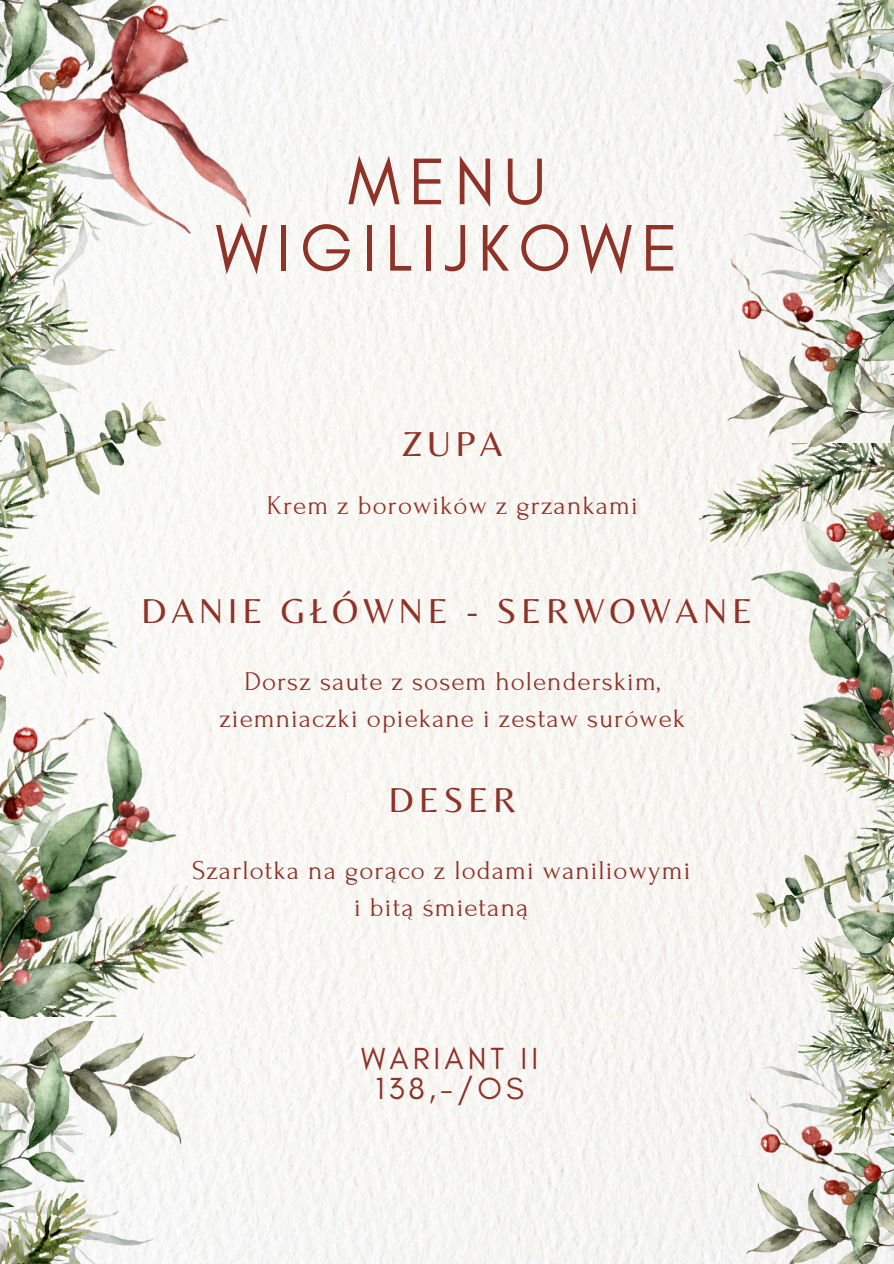
<style>
.page{position:relative;width:894px;height:1264px;background:#fff}
.page>*{position:absolute;margin:0;border:0;box-sizing:border-box;transform-origin:0 0}
.t1{font:67.05px/66.3px "Glacial Indifference";letter-spacing:.13em;color:#8f3328;text-align:center}
.t2{font:36px "Belleza";letter-spacing:.13em;color:#8f3328}
.t3{font:31.05px/30.3px "Glacial Indifference";letter-spacing:.13em;color:#8f3328;text-align:center}
.t4{font:27px/37.2px "Forum";letter-spacing:.035em;color:#8f3328;text-align:center}
</style>
<div class="page">
<div style="left:208px;top:0;width:490px;height:1263px;background:#f8f6f4"></div>
<img style="left:0;top:0;width:234px;height:1016px">
<img style="left:698px;top:446px;width:195px;height:817px">
<img style="left:798px;top:937px;width:95px;height:102px">
<img style="left:0;top:184px;width:87px;height:210px">
<img style="left:737px;top:1039px;width:156px;height:224px">
<img style="left:0;top:2px;width:6px;height:182px">
<img style="left:799px;top:501px;width:94px;height:20px">
<img style="left:714px;top:521px;width:179px;height:334px">
<img style="left:0;top:689px;width:208px;height:332px">
<img style="left:6px;top:0;width:290px;height:296px">
<img style="left:0;top:1021px;width:256px;height:242px">
<img style="left:679px;top:0;width:214px;height:446px">
<img style="left:779px;top:103px;width:114px;height:103px">
<img style="left:718px;top:206px;width:175px;height:295px">
<p class="t1" style="left:215px;top:148px;width:464px">MENU<br>WIGILIJKOWE</p>
<p class="t2" style="left:402px;top:422px;width:102px">ZUPA</p>
<p class="t4" style="left:267px;top:487px;width:372px">Krem z borowików z grzankami</p>
<p class="t2" style="left:141px;top:589px;width:612px">DANIE GŁÓWNE - SERWOWANE</p>
<p class="t4" style="left:219px;top:663px;width:467px">Dorsz saute z sosem holenderskim, ziemniaczki opiekane i zestaw surówek</p>
<p class="t2" style="left:388px;top:778px;width:129px">DESER</p>
<p class="t4" style="left:192px;top:852px;width:499px">Szarlotka na gorąco z lodami waniliowymi i bitą śmietaną</p>
<p class="t3" style="left:361px;top:1042px;width:178px">WARIANT II<br>138,-/OS</p>
</div>
